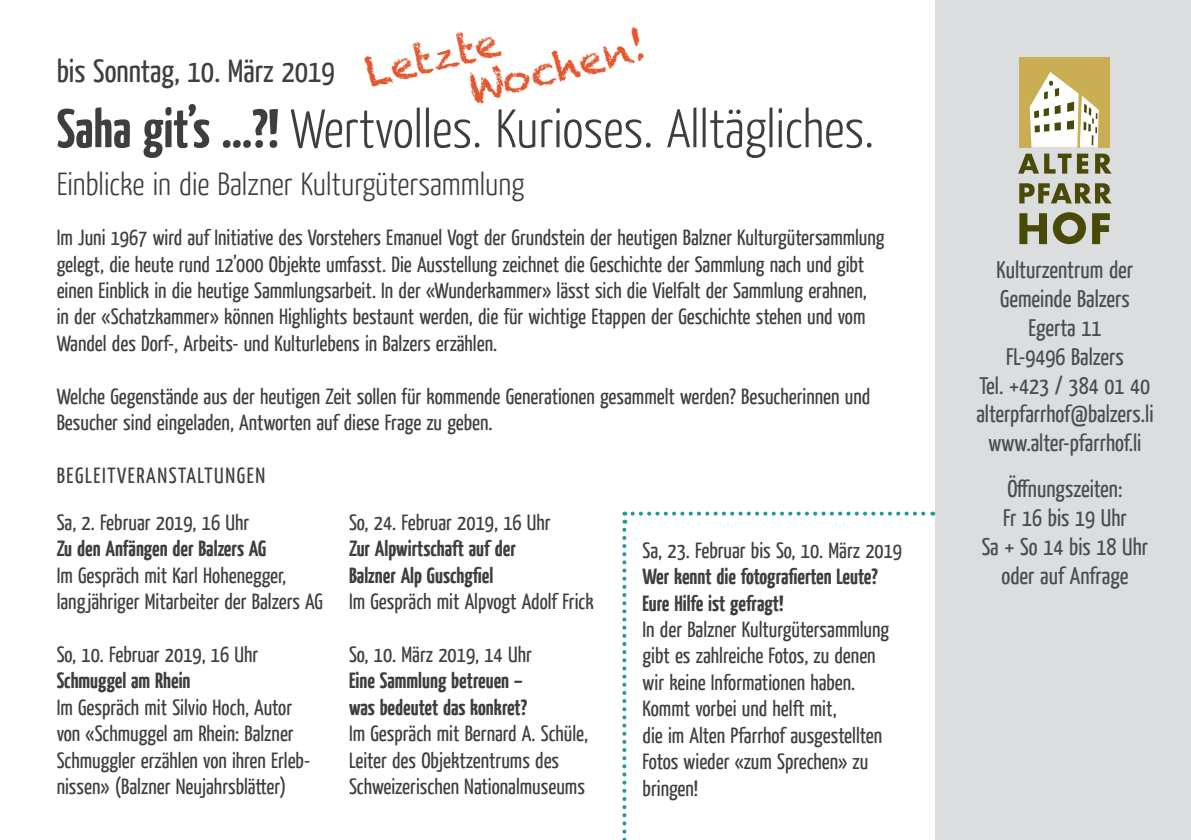
<style>
.page{position:relative;width:1191px;height:840px;background:#fff}
.page>*{position:absolute;margin:0;border:0;box-sizing:border-box;transform-origin:0 0}
.t1{font:300 54px "Yanone Kaffeesatz";color:#3e3e3f}
.t2{font:40px "Chalkduster";color:#e3582f}
.t3{font:300 32px "Yanone Kaffeesatz";color:#3e3e3f}
.t4{font:32px "Yanone Kaffeesatz";color:#3e3e3f}
.t5{font:24px/28.8px "Yanone Kaffeesatz";color:#4b4c4d}
.t6{font:22px/26.4px "Yanone Kaffeesatz";color:#3e3e3f}
.t7{font:700 22px/26.4px "Yanone Kaffeesatz";color:#3e3e3f}
.t8{font:22px "Yanone Kaffeesatz";letter-spacing:.07em;color:#3e3e3f}
.s1{font-weight:700}
</style>
<div class="page">
<div style="left:935px;top:0;width:256px;height:839px;background:#dcdddf"></div>
<div style="left:1019px;top:57px;width:90px;height:90px;background:#c9ae54"></div>
<svg style="left:1018px;top:153px;width:53px;height:20px"></svg>
<svg style="left:1077px;top:153px;width:11px;height:20px"></svg>
<svg style="left:1095px;top:153px;width:16px;height:20px"></svg>
<svg style="left:1019px;top:183px;width:92px;height:20px"></svg>
<svg style="left:1019px;top:212px;width:67px;height:32px"></svg>
<svg style="left:1092px;top:213px;width:17px;height:31px"></svg>
<svg style="left:1029px;top:72px;width:69px;height:75px"></svg>
<svg style="left:622px;top:529px;width:4px;height:311px"></svg>
<svg style="left:632px;top:511px;width:301px;height:4px"></svg>
<p class="t2" style="left:464px;top:67px;width:183px;rotate:-14deg">Wochen!</p>
<p class="t2" style="left:360px;top:51px;width:138px;rotate:-14deg">Letzte</p>
<p class="t4" style="left:57px;top:51px;width:280px">bis Sonntag, 10. März 2019</p>
<p class="t1" style="left:57px;top:94px;width:818px"><span class="s1">Saha git’s ...?!</span> Wertvolles. Kurioses. Alltägliches.</p>
<p class="t3" style="left:57px;top:163px;width:469px">Einblicke in die Balzner Kulturgütersammlung</p>
<p class="t6" style="left:57px;top:223px;width:829px">Im Juni 1967 wird auf Initiative des Vorstehers Emanuel Vogt der Grundstein der heutigen Balzner Kulturgütersammlung gelegt, die heute rund 12’000 Objekte umfasst. Die Ausstellung zeichnet die Geschichte der Sammlung nach und gibt einen Einblick in die heutige Sammlungsarbeit. In der «Wunderkammer» lässt sich die Vielfalt der Sammlung erahnen, in der «Schatzkammer» können Highlights bestaunt werden, die für wichtige Etappen der Geschichte stehen und vom Wandel des Dorf-, Arbeits- und Kulturlebens in Balzers erzählen.</p>
<p class="t6" style="left:57px;top:382px;width:815px">Welche Gegenstände aus der heutigen Zeit sollen für kommende Generationen gesammelt werden? Besucherinnen und<br>Besucher sind eingeladen, Antworten auf diese Frage zu geben.</p>
<p class="t8" style="left:57px;top:461px;width:210px">BEGLEITVERANSTALTUNGEN</p>
<p class="t6" style="left:57px;top:507px;width:194px">Sa, 2. Februar 2019, 16 Uhr</p>
<p class="t7" style="left:57px;top:534px;width:211px">Zu den Anfängen der Balzers AG</p>
<p class="t6" style="left:57px;top:560px;width:268px">Im Gespräch mit Karl Hohenegger, langjähriger Mitarbeiter der Balzers AG</p>
<p class="t6" style="left:57px;top:639px;width:203px">So, 10. Februar 2019, 16 Uhr</p>
<p class="t7" style="left:57px;top:666px;width:135px">Schmuggel am Rhein</p>
<p class="t6" style="left:57px;top:692px;width:255px">Im Gespräch mit Silvio Hoch, Autor von «Schmuggel am Rhein: Balzner Schmuggler erzählen von ihren Erleb&shy;nissen» (Balzner Neujahrsblätter)</p>
<p class="t6" style="left:349px;top:507px;width:203px">So, 24. Februar 2019, 16 Uhr</p>
<p class="t7" style="left:349px;top:534px;width:168px">Zur Alpwirtschaft auf der<br>Balzner Alp Guschgfiel</p>
<p class="t6" style="left:349px;top:587px;width:246px">Im Gespräch mit Alpvogt Adolf Frick</p>
<p class="t6" style="left:349px;top:639px;width:184px">So, 10. März 2019, 14 Uhr</p>
<p class="t7" style="left:349px;top:666px;width:175px">Eine Sammlung betreuen –</p>
<p class="t7" style="left:349px;top:692px;width:180px">was bedeutet das konkret?</p>
<p class="t6" style="left:349px;top:719px;width:241px">Im Gespräch mit Bernard A. Schüle,<br>Leiter des Objektzentrums des<br>Schweizerischen Nationalmuseums</p>
<p class="t6" style="left:642px;top:535px;width:261px">Sa, 23. Februar bis So, 10. März 2019</p>
<p class="t7" style="left:642px;top:562px;width:237px">Wer kennt die fotografierten Leute?<br>Eure Hilfe ist gefragt!</p>
<p class="t6" style="left:642px;top:615px;width:248px">In der Balzner Kulturgütersammlung gibt es zahlreiche Fotos, zu denen wir keine Informationen haben.<br>Kommt vorbei und helft mit,<br>die im Alten Pfarrhof ausgestellten<br>Fotos wieder «zum Sprechen» zu bringen!</p>
<p class="t5" style="left:996px;top:254px;width:138px">Kulturzentrum der<br>Gemeinde Balzers</p>
<p class="t5" style="left:1028px;top:312px;width:75px">Egerta 11</p>
<p class="t5" style="left:1006px;top:341px;width:119px">FL-9496 Balzers</p>
<p class="t5" style="left:979px;top:369px;width:172px">Tel. +423 / 384 01 40</p>
<p class="t5" style="left:976px;top:398px;width:179px">alterpfarrhof@balzers.li</p>
<p class="t5" style="left:988px;top:427px;width:154px">www.alter-pfarrhof.li</p>
<p class="t5" style="left:1003px;top:473px;width:125px">Öffnungszeiten:<br>Fr 16 bis 19 Uhr</p>
<p class="t5" style="left:981px;top:530px;width:168px">Sa + So 14 bis 18 Uhr</p>
<p class="t5" style="left:1001px;top:559px;width:128px">oder auf Anfrage</p>
</div>
